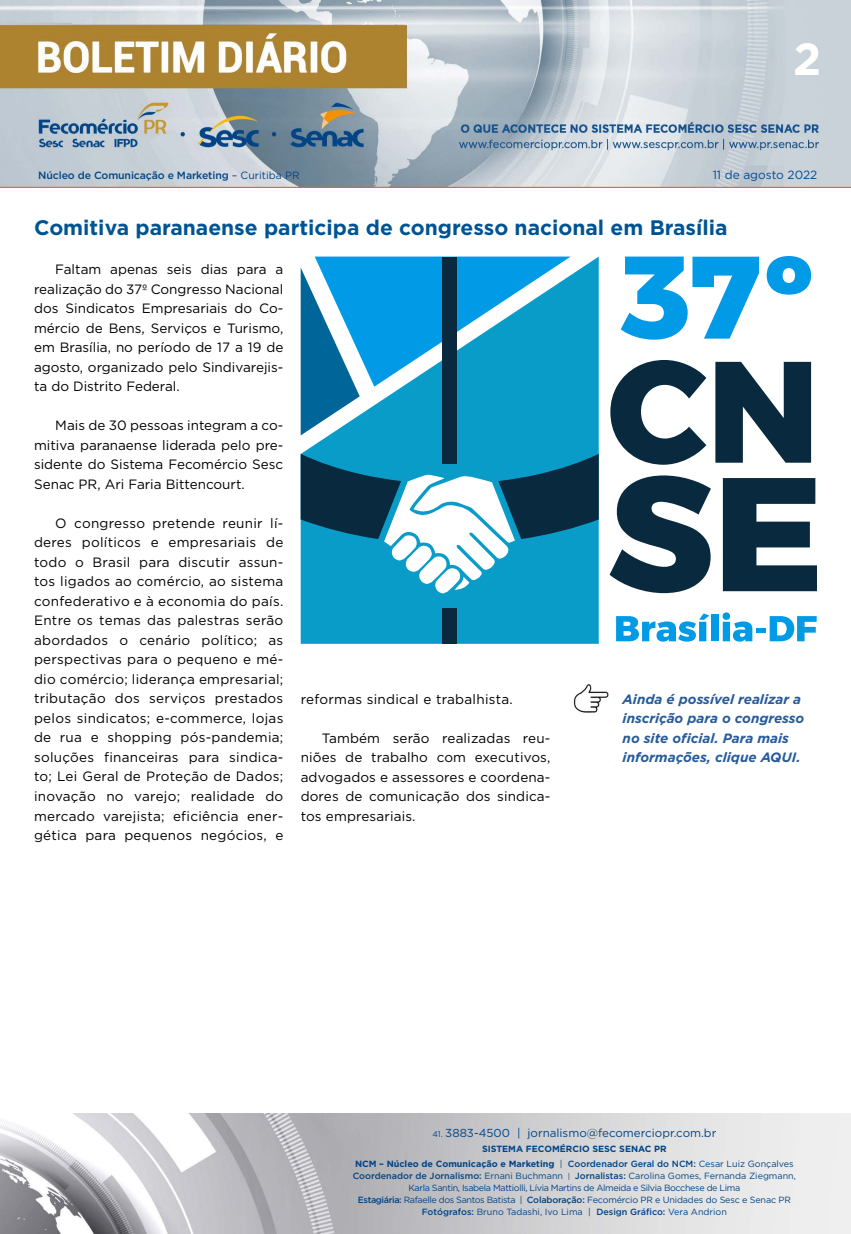
<style>
.page{position:relative;width:851px;height:1234px;background:#fff}
.page>*{position:absolute;margin:0;border:0;box-sizing:border-box;transform-origin:0 0}
.t1{font:700 45px "Gotham";color:#fff}
.t2{font:700 21px "Gotham";color:#005493}
.t3{font:13.5px/19.5px "Gotham";letter-spacing:.01em;color:#000;text-align:justify}
.t4{font:italic 700 13.5px/19.5px "Gotham";color:#275b9b}
.t5{font:11.85px "Gotham";color:#004a93}
.t6{font:11.55px "Gotham";color:#004587}
.t7{font:500 10.5px "Gotham";letter-spacing:-.01em;color:#004587}
.t8{font:9px/12px "Gotham";letter-spacing:-.03em;color:#004587;text-align:center}
.t9{font:700 9px/15px "Gotham";color:#004587;text-align:center}
.s1{font-weight:400}
.s2{font-size:8.25px}
.s3{font-weight:500}
.s4{font-size:7.65px}
</style>
<div class="page">
<img style="left:0;top:0;width:850px;height:188px">
<img style="left:0;top:1113px;width:850px;height:120px">
<svg style="left:300px;top:256px;width:298px;height:387px;background:#22a2d1"></svg>
<div style="left:442px;top:257px;width:15px;height:206px;background:#09293f"></div>
<div style="left:442px;top:608px;width:15px;height:35px;background:#09293f"></div>
<svg style="left:300px;top:453px;width:298px;height:140px"></svg>
<svg style="left:620px;top:256px;width:139px;height:83px"></svg>
<svg style="left:766px;top:256px;width:45px;height:38px"></svg>
<svg style="left:616px;top:613px;width:93px;height:28px"></svg>
<div style="left:710px;top:614px;width:8px;height:27px;background:#009ae6"></div>
<svg style="left:722px;top:612px;width:30px;height:29px"></svg>
<div style="left:755px;top:627px;width:10px;height:5px;background:#009ae6"></div>
<svg style="left:769px;top:616px;width:47px;height:25px"></svg>
<svg style="left:610px;top:360px;width:96px;height:104px"></svg>
<svg style="left:715px;top:362px;width:96px;height:100px"></svg>
<svg style="left:609px;top:475px;width:101px;height:118px"></svg>
<svg style="left:722px;top:478px;width:94px;height:113px"></svg>
<img style="left:573px;top:684px;width:35px;height:28px">
<h1 class="t1" style="left:793px;top:29px;width:30px">2</h1>
<p class="t7" style="left:38px;top:168px;width:263px">Núcleo de Comunicação e Marketing <span class="s1">– Curitiba PR</span></p>
<p class="t5" style="left:712px;top:167px;width:106px">11 de agosto 2022</p>
<h2 class="t2" style="left:34px;top:214px;width:695px">Comitiva paranaense participa de congresso nacional em Brasília</h2>
<p class="t3" style="left:34px;top:259px;width:251px;text-indent:21px">Faltam apenas seis dias para a realização do 37º Congresso Nacional dos Sindicatos Empresariais do Co&shy;mércio de Bens, Serviços e Turismo, em Brasília, no período de 17 a 19 de agosto, organizado pelo Sindivarejis&shy;ta do Distrito Federal.</p>
<p class="t3" style="left:34px;top:415px;width:251px;text-indent:21px">Mais de 30 pessoas integram a co&shy;mitiva paranaense liderada pelo pre&shy;sidente do Sistema Fecomércio Sesc Senac PR, Ari Faria Bittencourt.</p>
<p class="t3" style="left:34px;top:513px;width:251px;text-indent:21px">O congresso pretende reunir lí&shy;deres políticos e empresariais de todo o Brasil para discutir assun&shy;tos ligados ao comércio, ao sistema confederativo e à economia do país.<br>Entre os temas das palestras serão abordados o cenário político; as perspectivas para o pequeno e mé&shy;dio comércio; liderança empresarial; tributação dos serviços prestados pelos sindicatos; e-commerce, lojas de rua e shopping pós-pandemia; soluções financeiras para sindica&shy;to; Lei Geral de Proteção de Dados; inovação no varejo; realidade do mercado varejista; eficiência ener&shy;gética para pequenos negócios, e</p>
<p class="t3" style="left:300px;top:688px;width:214px">reformas sindical e trabalhista.</p>
<p class="t3" style="left:300px;top:727px;width:251px;text-indent:21px">Também serão realizadas reu&shy;niões de trabalho com executivos, advogados e assessores e coordena&shy;dores de comunicação dos sindica&shy;tos empresariais.</p>
<p class="t4" style="left:622px;top:688px;width:183px">Ainda é possível realizar a inscrição para o congresso no site oficial. Para mais informações, clique AQUI.</p>
<p class="t6" style="left:432px;top:1125px;width:285px"><span class="s2">41.</span> 3883-4500 | jornalismo@fecomerciopr.com.br</p>
<p class="t9" style="left:355px;top:1141px;width:440px">SISTEMA FECOMÉRCIO SESC SENAC PR<br>NCM – Núcleo de Comunicação e Marketing <span class="s1">|</span> <span class="s3">Coordenador Geral do NCM:</span> <span class="s1">Cesar Luiz Gonçalves</span></p>
<p class="t8" style="left:353px;top:1169px;width:444px"><span class="s3">Coordenador de Jornalismo:</span> Ernani Buchmann <span class="s4">|</span> <span class="s3">Jornalistas:</span> Carolina Gomes, Fernanda Ziegmann, Karla Santin, Isabela Mattiolli, Lívia Martins de Almeida e Silvia Bocchese de Lima<br><span class="s3">Estagiária:</span> Rafaelle dos Santos Batista | <span class="s3">Colaboração:</span> Fecomércio PR e Unidades do Sesc e Senac PR <span class="s3">Fotógrafos:</span> Bruno Tadashi, Ivo Lima | <span class="s3">Design Gráfico:</span> Vera Andrion</p>
</div>
